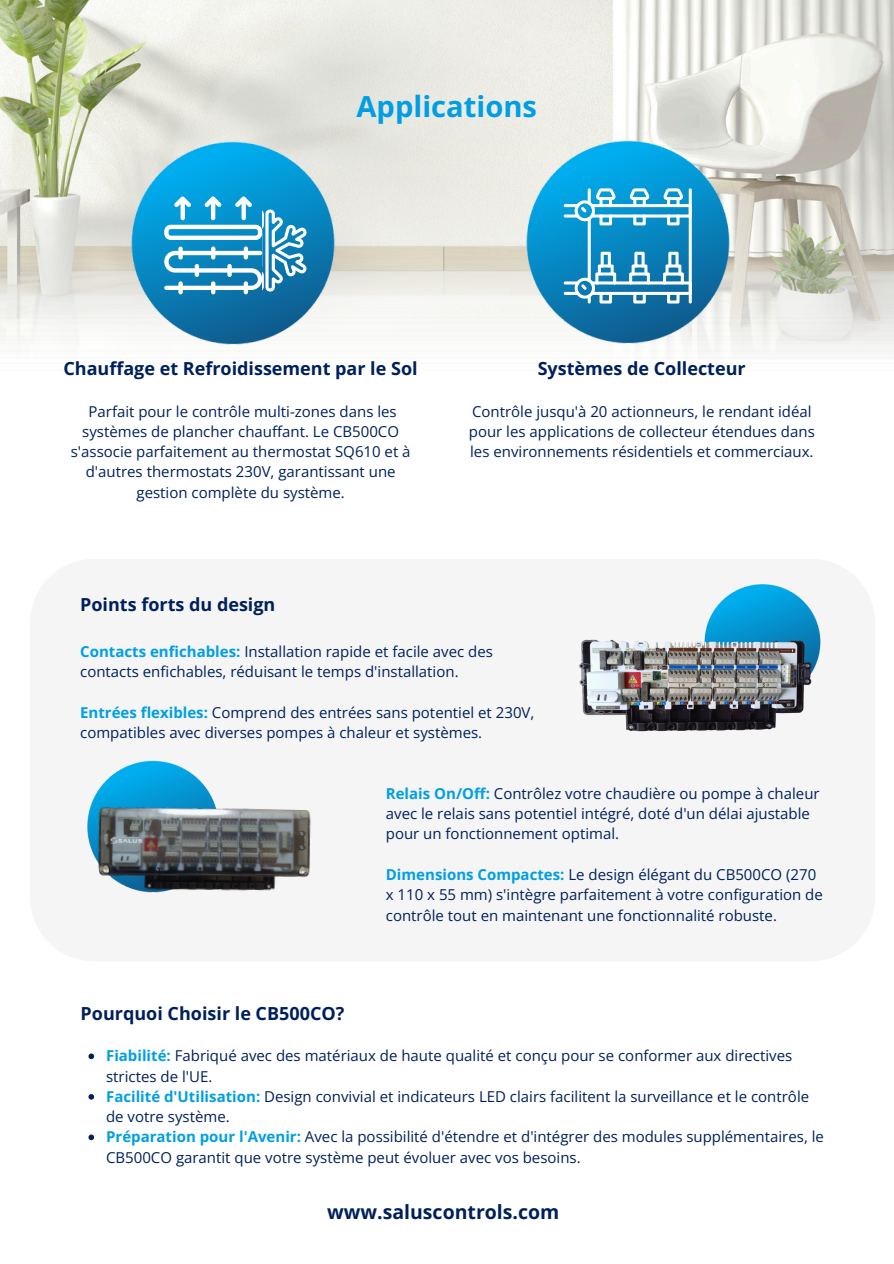
<style>
.page{position:relative;width:894px;height:1264px;background:#fff}
.page>*{position:absolute;margin:0;border:0;box-sizing:border-box;transform-origin:0 0}
.t1{font:700 29.1px "Open Sans";color:#009fe3}
.t2{font:700 19.5px "Open Sans";color:#00205b}
.t3{font:700 18px "Open Sans";color:#00205b}
.t4{font:15px/20.2px "Open Sans";color:#00205b}
.s1{font-weight:700;color:#009fe3}
</style>
<div class="page">
<img style="left:0;top:0;width:893px;height:40px">
<img style="left:0;top:40px;width:692px;height:314px">
<img style="left:692px;top:40px;width:201px;height:314px">
<img style="left:517px;top:132px;width:221px;height:220px">
<hr style="left:563px;top:204px;width:16px;height:3px;background:#fff;border-radius:2px">
<hr style="left:563px;top:214px;width:16px;height:3px;background:#fff;border-radius:2px">
<hr style="left:563px;top:281px;width:16px;height:3px;background:#fff;border-radius:2px">
<hr style="left:563px;top:292px;width:16px;height:3px;background:#fff;border-radius:2px">
<svg style="left:574px;top:188px;width:114px;height:37px"></svg>
<hr style="left:688px;top:188px;width:3px;height:115px;background:#fff;border-radius:2px">
<hr style="left:587px;top:217px;width:3px;height:65px;background:#fff;border-radius:2px">
<svg style="left:574px;top:252px;width:115px;height:51px"></svg>
<hr style="left:587px;top:188px;width:3px;height:17px;background:#fff;border-radius:2px">
<img style="left:122px;top:133px;width:221px;height:219px">
<svg style="left:164px;top:196px;width:142px;height:98px"></svg>
<img style="left:86px;top:760px;width:94px;height:89px">
<img style="left:91px;top:766px;width:220px;height:127px">
<img style="left:719px;top:583px;width:103px;height:102px">
<img style="left:578px;top:603px;width:232px;height:129px">
<svg style="left:88px;top:1053px;width:6px;height:6px"></svg>
<svg style="left:88px;top:1094px;width:6px;height:5px"></svg>
<svg style="left:88px;top:1134px;width:6px;height:6px"></svg>
<h2 class="t1" style="left:356px;top:86px;width:182px">Applications</h2>
<p class="t3" style="left:63px;top:356px;width:355px">Chauffage et Refroidissement par le Sol</p>
<p class="t4" style="left:71px;top:401px;width:341px;text-align:center">Parfait pour le contrôle multi-zones dans les systèmes de plancher chauffant. Le CB500CO s'associe parfaitement au thermostat SQ610 et à d'autres thermostats 230V, garantissant une gestion complète du système.</p>
<p class="t3" style="left:537px;top:356px;width:209px">Systèmes de Collecteur</p>
<p class="t4" style="left:468px;top:401px;width:347px">Contrôle jusqu'à 20 actionneurs, le rendant idéal pour les applications de collecteur étendues dans les environnements résidentiels et commerciaux.</p>
<p class="t3" style="left:80px;top:591px;width:197px">Points forts du design</p>
<p class="t4" style="left:80px;top:641px;width:414px"><span class="s1">Contacts enfichables:</span> Installation rapide et facile avec des contacts enfichables, réduisant le temps d'installation.</p>
<p class="t4" style="left:80px;top:701px;width:455px"><span class="s1">Entrées flexibles:</span> Comprend des entrées sans potentiel et 230V, compatibles avec diverses pompes à chaleur et systèmes.</p>
<p class="t4" style="left:386px;top:783px;width:435px"><span class="s1">Relais On/Off:</span> Contrôlez votre chaudière ou pompe à chaleur avec le relais sans potentiel intégré, doté d'un délai ajustable pour un fonctionnement optimal.</p>
<h2 class="t4" style="left:386px;top:864px;width:438px"><span class="s1">Dimensions Compactes:</span> Le design élégant du CB500CO (270 x 110 x 55 mm) s'intègre parfaitement à votre configuration de contrôle tout en maintenant une fonctionnalité robuste.</h2>
<p class="t3" style="left:81px;top:1000px;width:265px">Pourquoi Choisir le CB500CO?</p>
<p class="t4" style="left:106px;top:1045px;width:687px"><span class="s1">Fiabilité:</span> Fabriqué avec des matériaux de haute qualité et conçu pour se conformer aux directives strictes de l'UE.</p>
<p class="t4" style="left:106px;top:1085px;width:704px"><span class="s1">Facilité d'Utilisation:</span> Design convivial et indicateurs LED clairs facilitent la surveillance et le contrôle de votre système.</p>
<p class="t4" style="left:106px;top:1126px;width:719px"><span class="s1">Préparation pour l'Avenir:</span> Avec la possibilité d'étendre et d'intégrer des modules supplémentaires, le<br>CB500CO garantit que votre système peut évoluer avec vos besoins.</p>
<p class="t2" style="left:327px;top:1198px;width:234px">www.saluscontrols.com</p>
</div>
